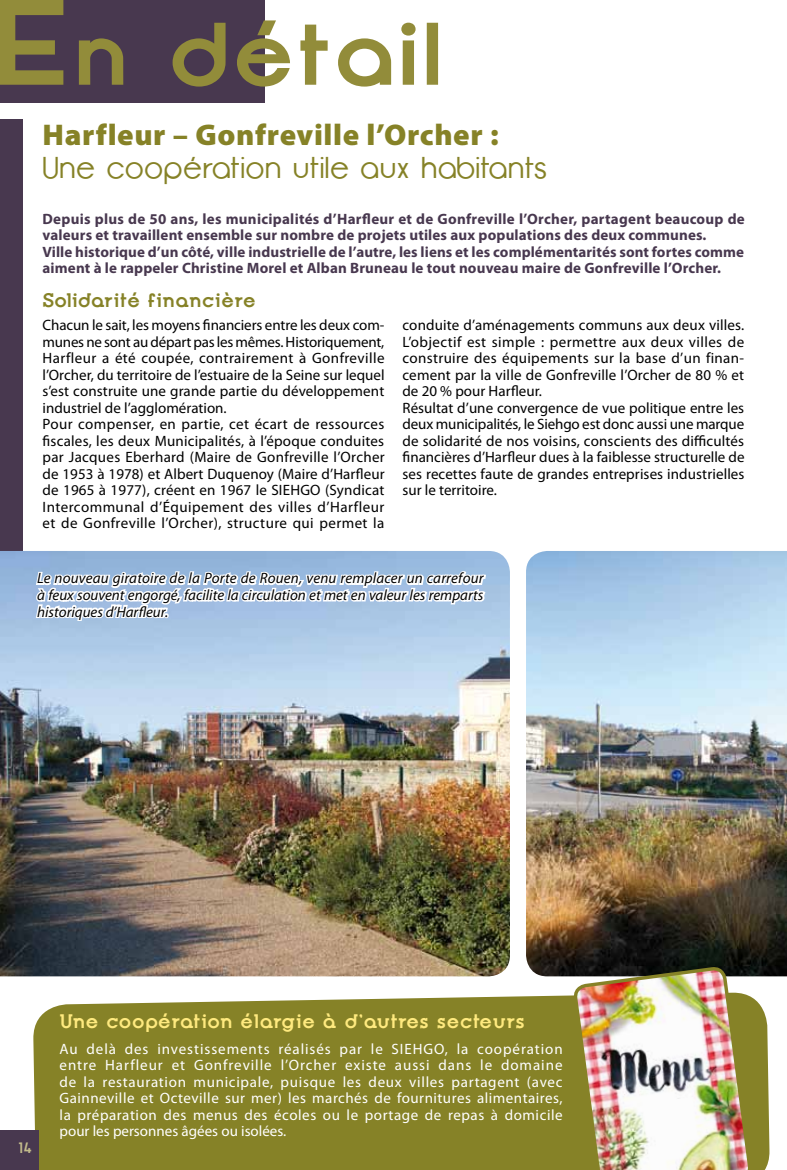
<style>
.page{position:relative;width:787px;height:1170px;background:#fff}
.page>*{position:absolute;margin:0;border:0;box-sizing:border-box;transform-origin:0 0}
.t1{font:30px "Opificio";letter-spacing:.025em;color:#868227}
.t2{font:900 30px "Myriad Pro";letter-spacing:.02em;color:#868227}
.t3{font:700 19.5px "Opificio Serif";letter-spacing:.035em;color:#ffea7f}
.t4{font:700 19.5px "Opificio Serif";letter-spacing:.035em;color:#868227}
.t5{font:15px/16.5px "Myriad Pro";letter-spacing:.01em;color:#000}
.t6{font:700 15px/16.5px "Myriad Pro";letter-spacing:.01em;color:#48384f}
.t7{font:15px/16.5px "Myriad Pro";color:#fff;text-align:justify}
.t8{font:italic 15px/16.5px "Myriad Pro";color:#000;text-align:justify}
.t9{font:700 15px "Opificio Serif";color:#c2bb8c}
</style>
<div class="page">
<div style="left:33px;top:995px;width:737px;height:174px;background:#868227"></div>
<div style="left:0;top:0;width:264px;height:102px;background:#48384f"></div>
<svg style="left:0;top:0;width:438px;height:87px"></svg>
<div style="left:0;top:1130px;width:38px;height:39px;background:#48384f"></div>
<div style="left:0;top:119px;width:22px;height:557px;background:#48384f"></div>
<img style="left:0;top:551px;width:510px;height:425px">
<img style="left:526px;top:551px;width:261px;height:425px">
<svg style="left:34px;top:551px;width:454px;height:92px"></svg>
<img style="left:574px;top:967px;width:177px;height:202px">
<h1 class="t2" style="left:43px;top:115px;width:457px">Harfleur – Gonfreville l’Orcher :</h1>
<h1 class="t1" style="left:43px;top:151px;width:506px">Une coopération utile aux habitants</h1>
<p class="t6" style="left:43px;top:210px;width:704px">Depuis plus de 50 ans, les municipalités d’Harfleur et de Gonfreville l’Orcher, partagent beaucoup de valeurs et travaillent ensemble sur nombre de projets utiles aux populations des deux communes.<br>Ville historique d’un côté, ville industrielle de l’autre, les liens et les complémentarités sont fortes comme aiment à le rappeler Christine Morel et Alban Bruneau le tout nouveau maire de Gonfreville l’Orcher.</p>
<h2 class="t4" style="left:43px;top:288px;width:214px">Solidarité financière</h2>
<p class="t5" style="left:43px;top:317px;width:344px">Chacun le sait, les moyens financiers entre les deux com&shy;munes ne sont au départ pas les mêmes. Historiquement, Harfleur a été coupée, contrairement à Gonfreville l’Orcher, du territoire de l’estuaire de la Seine sur lequel s’est construite une grande partie du développement industriel de l’agglomération.<br>Pour compenser, en partie, cet écart de ressources fiscales, les deux Municipalités, à l’époque conduites par Jacques Eberhard (Maire de Gonfreville l’Orcher de 1953 à 1978) et Albert Duquenoy (Maire d’Harfleur de 1965 à 1977), créent en 1967 le SIEHGO (Syndicat Intercommunal d’Équipement des villes d’Harfleur et de Gonfreville l’Orcher), structure qui permet la</p>
<p class="t5" style="left:402px;top:317px;width:343px">conduite d’aménagements communs aux deux villes.<br>L’objectif est simple : permettre aux deux villes de construire des équipements sur la base d’un finan&shy;cement par la ville de Gonfreville l’Orcher de 80 % et de 20 % pour Harfleur.<br>Résultat d’une convergence de vue politique entre les deux municipalités, le Siehgo est donc aussi une marque de solidarité de nos voisins, conscients des difficultés financières d’Harfleur dues à la faiblesse structurelle de ses recettes faute de grandes entreprises industrielles sur le territoire.</p>
<p class="t8" style="left:37px;top:570px;width:448px">Le nouveau giratoire de la Porte de Rouen, venu remplacer un carrefour à feux souvent engorgé, facilite la circulation et met en valeur les remparts historiques d’Harfleur.</p>
<h2 class="t3" style="left:60px;top:1008px;width:466px">Une coopération élargie à d’autres secteurs</h2>
<p class="t9" style="left:19px;top:1138px;width:14px">14</p>
<p class="t7" style="left:60px;top:1040px;width:504px">Au delà des investissements réalisés par le SIEHGO, la coopération entre Harfleur et Gonfreville l’Orcher existe aussi dans le domaine de la restauration municipale, puisque les deux villes partagent (avec Gainneville et Octeville sur mer) les marchés de fournitures alimentaires, la préparation des menus des écoles ou le portage de repas à domicile pour les personnes âgées ou isolées.</p>
</div>
